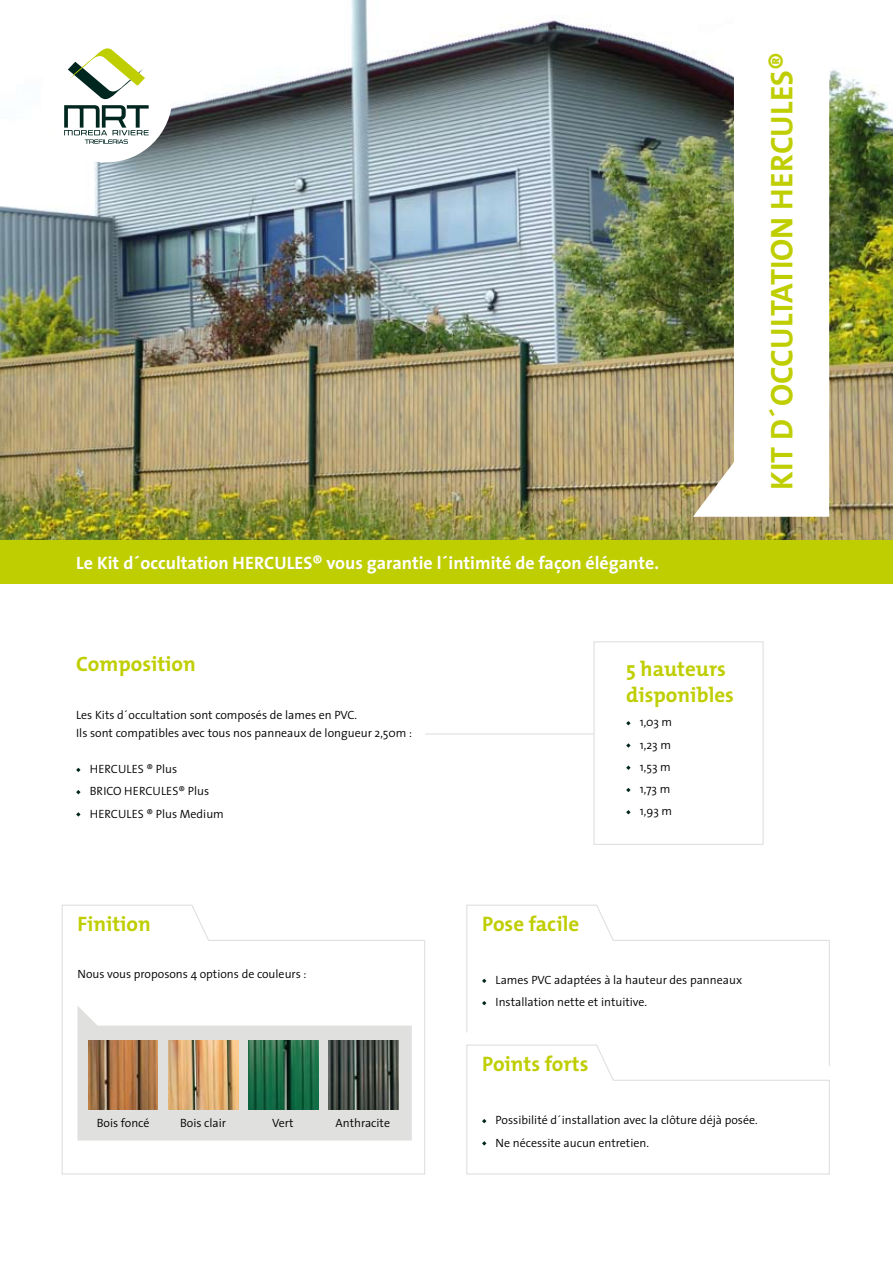
<style>
.page{position:relative;width:893px;height:1263px;background:#fff}
.page>*{position:absolute;margin:0;border:0;box-sizing:border-box;transform-origin:0 0}
.t1{font:700 31.5px "The Mix";color:#bfce00}
.t2{font:700 21px/25.5px "The Mix";color:#bfce00}
.t3{font:700 18px "The Sans";color:#fff}
.t4{font:300 12px/22.2px "The Sans";color:#000}
</style>
<div class="page">
<svg style="left:466px;top:904px;width:364px;height:140px"></svg>
<div style="left:593px;top:641px;width:171px;height:204px;border:1px solid #e0e0df"></div>
<img style="left:0;top:0;width:893px;height:540px">
<svg style="left:693px;top:0;width:136px;height:517px"></svg>
<div style="left:41px;top:31px;width:131px;height:131px;background:#fff;border-radius:50%"></div>
<svg style="left:64px;top:45px;width:85px;height:99px"></svg>
<div style="left:0;top:540px;width:893px;height:43px;background:#bfce00"></div>
<svg style="left:626px;top:721px;width:5px;height:4px"></svg>
<svg style="left:626px;top:743px;width:5px;height:5px"></svg>
<svg style="left:626px;top:765px;width:5px;height:5px"></svg>
<svg style="left:626px;top:788px;width:5px;height:4px"></svg>
<svg style="left:626px;top:810px;width:5px;height:4px"></svg>
<svg style="left:76px;top:768px;width:5px;height:4px"></svg>
<svg style="left:76px;top:790px;width:5px;height:4px"></svg>
<svg style="left:76px;top:812px;width:5px;height:5px"></svg>
<svg style="left:482px;top:979px;width:4px;height:4px"></svg>
<svg style="left:482px;top:1001px;width:4px;height:4px"></svg>
<svg style="left:61px;top:904px;width:364px;height:271px"></svg>
<svg style="left:466px;top:1044px;width:364px;height:131px"></svg>
<svg style="left:482px;top:1119px;width:4px;height:4px"></svg>
<svg style="left:482px;top:1141px;width:4px;height:4px"></svg>
<svg style="left:77px;top:1005px;width:335px;height:135px;fill:#e0e0df"></svg>
<img style="left:89px;top:1040px;width:69px;height:70px">
<img style="left:329px;top:1040px;width:69px;height:70px">
<img style="left:249px;top:1040px;width:69px;height:70px">
<img style="left:169px;top:1040px;width:69px;height:70px">
<hr style="left:425px;top:733px;width:169px;height:2px;background:#e0e0df">
<h3 class="t3" style="left:76px;top:548px;width:584px">Le Kit d´occultation HERCULES® vous garantie l´intimité de façon élégante.</h3>
<h2 class="t2" style="left:76px;top:650px;width:121px">Composition</h2>
<p class="t4" style="left:76px;top:706px;width:337px;line-height:18px">Les Kits d´occultation sont composés de lames en PVC.<br>Ils sont compatibles avec tous nos panneaux de longueur 2,50m :</p>
<p class="t4" style="left:90px;top:758px;width:136px">HERCULES ® Plus<br>BRICO HERCULES® Plus<br>HERCULES ® Plus Medium</p>
<h2 class="t2" style="left:626px;top:656px;width:109px">5 hauteurs disponibles</h2>
<p class="t4" style="left:640px;top:711px;width:34px">1,03 m<br>1,23 m<br>1,53 m<br>1,73 m<br>1,93 m</p>
<h1 class="t1" style="left:755px;top:490px;width:439px;rotate:-90deg">KIT D´OCCULTATION HERCULES®</h1>
<h2 class="t2" style="left:77px;top:911px;width:75px">Finition</h2>
<h2 class="t2" style="left:482px;top:911px;width:99px">Pose facile</h2>
<p class="t4" style="left:77px;top:962px;width:231px">Nous vous proposons 4 options de couleurs :</p>
<p class="t4" style="left:97px;top:1111px;width:54px">Bois foncé</p>
<p class="t4" style="left:180px;top:1111px;width:48px">Bois clair</p>
<p class="t4" style="left:272px;top:1111px;width:23px">Vert</p>
<p class="t4" style="left:336px;top:1111px;width:56px">Anthracite</p>
<p class="t4" style="left:496px;top:968px;width:248px">Lames PVC adaptées à la hauteur des panneaux<br>Installation nette et intuitive.</p>
<h2 class="t2" style="left:482px;top:1051px;width:108px">Points forts</h2>
<p class="t4" style="left:496px;top:1109px;width:264px">Possibilité d´installation avec la clôture déjà posée.<br>Ne nécessite aucun entretien.</p>
</div>
